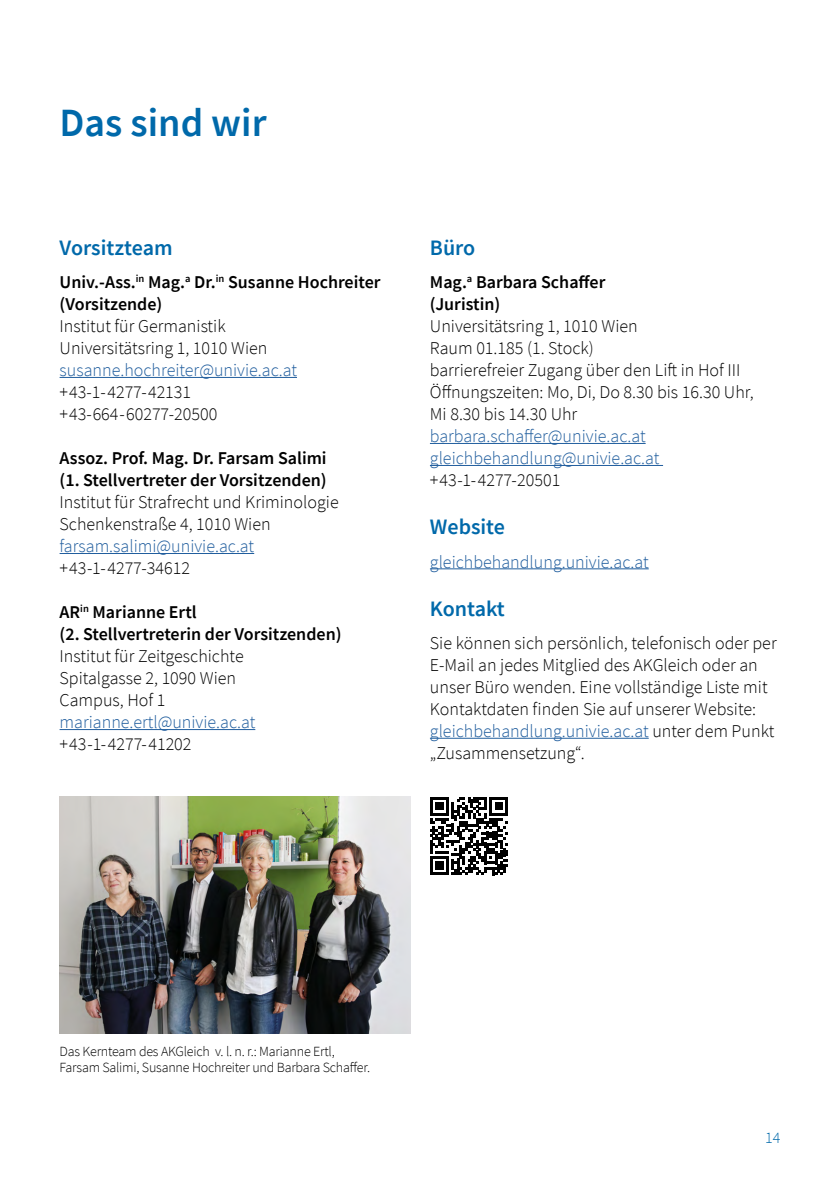
<style>
.page{position:relative;width:840px;height:1191px;background:#fff}
.page>*{position:absolute;margin:0;border:0;box-sizing:border-box;transform-origin:0 0}
.t1{font:600 40px "Source Sans Pro";color:#0069aa}
.t2{font:600 22px "Source Sans Pro";color:#0069aa}
.t3{font:300 18px/22px "Source Sans Pro";color:#000}
.t4{font:600 18px/22px "Source Sans Pro";color:#000}
.t5{font:300 18px/22px "Source Sans Pro";color:#215e9e}
.t6{font:300 16px "Source Sans Pro";color:#0069aa}
.t7{font:300 14px/16px "Source Sans Pro";letter-spacing:-.015em;color:#000}
.s1{color:#215e9e}
</style>
<div class="page">
<img style="left:60px;top:797px;width:350px;height:236px">
<svg style="left:430px;top:797px;width:78px;height:78px"></svg>
<hr style="left:60px;top:377px;width:237px;height:1px;background:#215e9e">
<hr style="left:60px;top:553px;width:194px;height:1px;background:#215e9e">
<hr style="left:60px;top:729px;width:195px;height:1px;background:#215e9e">
<hr style="left:429px;top:443px;width:216px;height:1px;background:#215e9e">
<hr style="left:429px;top:465px;width:233px;height:1px;background:#215e9e">
<hr style="left:429px;top:568px;width:219px;height:1px;background:#215e9e">
<hr style="left:429px;top:738px;width:219px;height:1px;background:#215e9e">
<h1 class="t1" style="left:60px;top:96px;width:208px">Das sind wir</h1>
<p class="t2" style="left:60px;top:233px;width:114px">Vorsitzteam</p>
<p class="t4" style="left:60px;top:271px;width:322px">Univ.-Ass.<sup>in</sup> Mag.<sup>a</sup> Dr.<sup>in</sup> Susanne Hochreiter (Vorsitzende)</p>
<p class="t3" style="left:60px;top:315px;width:209px">Institut für Germanistik<br>Universitätsring 1, 1010 Wien</p>
<p class="t5" style="left:60px;top:359px;width:239px">susanne.hochreiter@univie.ac.at</p>
<p class="t3" style="left:60px;top:381px;width:159px">+43-1-4277-42131 +43-664-60277-20500</p>
<p class="t4" style="left:60px;top:447px;width:268px">Assoz. Prof. Mag. Dr. Farsam Salimi (1. Stellvertreter der Vorsitzenden)</p>
<p class="t3" style="left:60px;top:491px;width:280px">Institut für Strafrecht und Kriminologie<br>Schenkenstraße 4, 1010 Wien</p>
<p class="t5" style="left:60px;top:535px;width:196px">farsam.salimi@univie.ac.at</p>
<p class="t3" style="left:60px;top:557px;width:132px">+43-1-4277-34612</p>
<p class="t4" style="left:60px;top:601px;width:283px">AR<sup>in</sup> Marianne Ertl<br>(2. Stellvertreterin der Vorsitzenden)</p>
<p class="t3" style="left:60px;top:645px;width:185px">Institut für Zeitgeschichte<br>Spitalgasse 2, 1090 Wien<br>Campus, Hof 1</p>
<p class="t5" style="left:60px;top:711px;width:197px">marianne.ertl@univie.ac.at</p>
<p class="t3" style="left:60px;top:733px;width:133px">+43-1-4277-41202</p>
<p class="t2" style="left:429px;top:233px;width:47px">Büro</p>
<p class="t4" style="left:429px;top:271px;width:177px">Mag.<sup>a</sup> Barbara Schaffer (Juristin)</p>
<p class="t3" style="left:429px;top:315px;width:325px">Universitätsring 1, 1010 Wien<br>Raum 01.185 (1. Stock)<br>barrierefreier Zugang über den Lift in Hof III Öffnungszeiten: Mo, Di, Do 8.30 bis 16.30 Uhr, Mi 8.30 bis 14.30 Uhr</p>
<p class="t5" style="left:429px;top:425px;width:231px">barbara.schaffer@univie.ac.at gleichbehandlung@univie.ac.at</p>
<p class="t3" style="left:429px;top:469px;width:132px">+43-1-4277-20501</p>
<p class="t2" style="left:429px;top:512px;width:77px">Website</p>
<p class="t5" style="left:429px;top:550px;width:220px">gleichbehandlung.univie.ac.at</p>
<p class="t2" style="left:429px;top:594px;width:76px">Kontakt</p>
<p class="t3" style="left:429px;top:632px;width:348px">Sie können sich persönlich, telefonisch oder per E-Mail an jedes Mitglied des AKGleich oder an unser Büro wenden. Eine vollständige Liste mit Kontaktdaten finden Sie auf unserer Website: <span class="s1">gleichbehandlung.univie.ac.at</span> unter dem Punkt „Zusammensetzung“.</p>
<p class="t7" style="left:60px;top:1043px;width:312px">Das Kernteam des AKGleich v. l. n. r.: Marianne Ertl,<br>Farsam Salimi, Susanne Hochreiter und Barbara Schaffer.</p>
<p class="t6" style="left:764px;top:1128px;width:17px">14</p>
</div>
